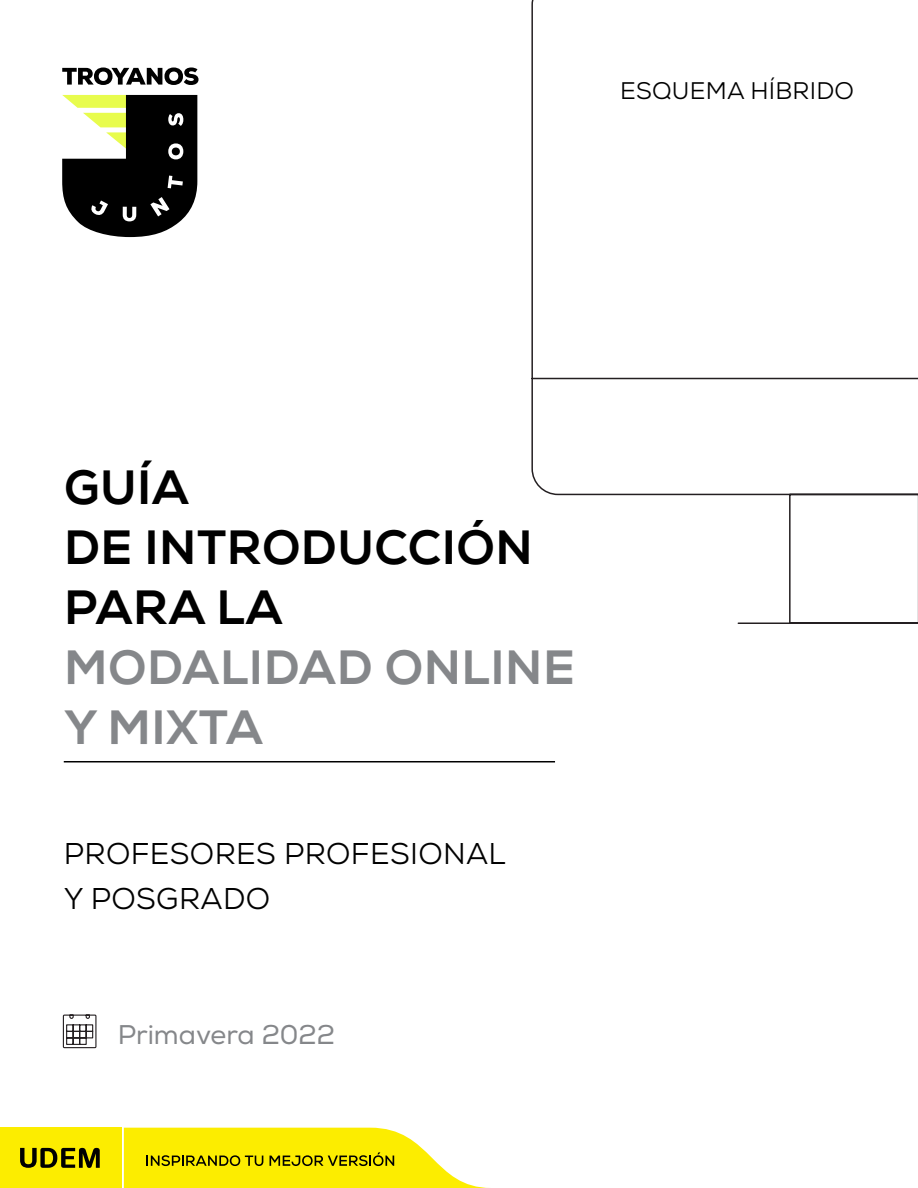
<style>
.page{position:relative;width:918px;height:1188px;background:#fff}
.page>*{position:absolute;margin:0;border:0;box-sizing:border-box;transform-origin:0 0}
.t1{font:800 48px/60px "Nexa";letter-spacing:.01em;color:#000}
.t2{font:800 48px/60px "Nexa";letter-spacing:.01em;color:#85878a}
.t3{font:30px/45px "Nexa";letter-spacing:.01em;color:#000}
.t4{font:27px "Nexa";color:#85878a}
.t5{font:24px "Nexa";letter-spacing:.01em;color:#000}
</style>
<div class="page">
<hr style="left:64px;top:761px;width:491px;height:1px;background:#000">
<svg style="left:124px;top:1128px;width:366px;height:60px"></svg>
<div style="left:0;top:1127px;width:121px;height:61px;background:#fced00"></div>
<svg style="left:20px;top:1148px;width:80px;height:20px"></svg>
<svg style="left:62px;top:95px;width:135px;height:142px"></svg>
<svg style="left:62px;top:67px;width:137px;height:18px"></svg>
<svg style="left:62px;top:1014px;width:35px;height:35px"></svg>
<svg style="left:531px;top:0;width:387px;height:624px"></svg>
<p class="t5" style="left:620px;top:75px;width:235px">ESQUEMA HÍBRIDO</p>
<h1 class="t1" style="left:64px;top:458px;width:470px">GUÍA<br>DE INTRODUCCIÓN<br>PARA LA</h1>
<h1 class="t2" style="left:64px;top:638px;width:512px">MODALIDAD ONLINE<br>Y MIXTA</h1>
<p class="t3" style="left:64px;top:831px;width:443px">PROFESORES PROFESIONAL<br>Y POSGRADO</p>
<p class="t4" style="left:118px;top:1019px;width:219px">Primavera 2022</p>
</div>
